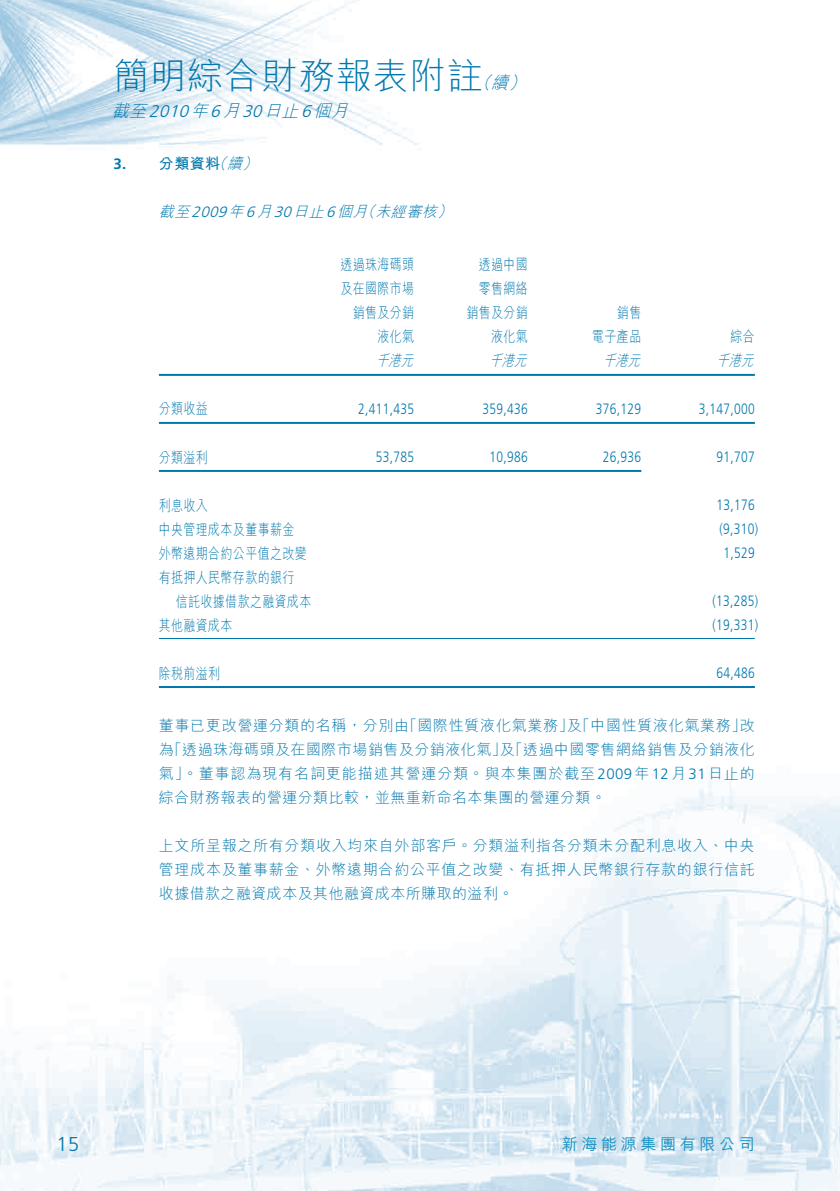
<style>
.page{position:relative;width:840px;height:1191px;background:#fff}
.page>*{position:absolute;margin:0;border:0;box-sizing:border-box;transform-origin:0 0}
.t1{font:36px "M Hei HK Light E Ten B5 H";letter-spacing:.03em;color:#0078ae}
.t2{font:300 20px "Frutiger";color:#0078ae}
.t3{font:italic 17px "M Hei HK Light E Ten B5 H";color:#0078ae}
.t4{font:16px "M Hei HK Medium E Ten B5 H";letter-spacing:.23em;color:#1993c2}
.t5{font:15px/24px "M Hei HK Light E Ten B5 H";letter-spacing:.03em;color:#0078ae;text-align:justify}
.t6{font:15px/24px "M Hei HK Light E Ten B5 H";letter-spacing:.03em;color:#0078ae;text-align:right;scale:.8 1}
.t7{font:300 15px "Frutiger";letter-spacing:.03em;color:#0078ae;scale:.8 1}
.t8{font:italic 15px "M Hei HK Light E Ten B5 H";color:#0078ae}
.t9{font:italic 15px "M Hei HK Light E Ten B5 H";color:#0078ae;scale:.8 1}
.t10{font:15px "M Hei HK Bold E Ten B5 H";color:#0078ae}
.s1{font-style:italic;font-size:17px}
.s2{font-family:"Frutiger";font-weight:300}
.s3{font-family:"Frutiger";font-weight:700}
.s4{font-family:"M Hei HK Light E Ten B5 H";font-style:italic}
</style>
<div class="page">
<img style="left:0;top:0;width:839px;height:1191px">
<hr style="left:159px;top:374px;width:595px;height:2px;background:#0078ae">
<hr style="left:159px;top:422px;width:595px;height:2px;background:#0078ae">
<hr style="left:159px;top:470px;width:482px;height:2px;background:#0078ae">
<hr style="left:159px;top:638px;width:595px;height:1px;background:#0078ae">
<hr style="left:159px;top:686px;width:595px;height:2px;background:#0078ae">
<h1 class="t1" style="left:113px;top:61px;width:418px">簡明綜合財務報表附註<span class="s1">（續）</span></h1>
<p class="t3" style="left:112px;top:104px;width:242px">截至<span class="s2">2010</span>年<span class="s2">6</span>月<span class="s2">30</span>日止<span class="s2">6</span>個月</p>
<p class="t10" style="left:113px;top:157px;width:149px"><span class="s3">3.</span> 分類資料<span class="s4">（續）</span></p>
<p class="t8" style="left:159px;top:205px;width:299px">截至<span class="s2">2009</span>年<span class="s2">6</span>月<span class="s2">30</span>日止<span class="s2">6</span>個月（未經審核）</p>
<p class="t6" style="left:340px;top:255px;width:94px">透過珠海碼頭及在國際市場銷售及分銷液化氣</p>
<p class="t6" style="left:466px;top:255px;width:78px">透過中國零售網絡銷售及分銷液化氣</p>
<p class="t6" style="left:592px;top:303px;width:63px">銷售<br>電子產品</p>
<p class="t6" style="left:730px;top:327px;width:32px">綜合</p>
<p class="t9" style="left:376px;top:355px;width:52px">千港元</p>
<p class="t9" style="left:489px;top:355px;width:52px">千港元</p>
<p class="t9" style="left:602px;top:355px;width:52px">千港元</p>
<p class="t9" style="left:716px;top:355px;width:52px">千港元</p>
<p class="t6" style="left:159px;top:399px;width:63px">分類收益</p>
<p class="t7" style="left:358px;top:403px;width:72px">2,411,435</p>
<p class="t7" style="left:482px;top:403px;width:58px">359,436</p>
<p class="t7" style="left:595px;top:403px;width:58px">376,129</p>
<p class="t7" style="left:698px;top:403px;width:72px">3,147,000</p>
<p class="t6" style="left:159px;top:447px;width:63px">分類溢利</p>
<p class="t7" style="left:375px;top:451px;width:49px">53,785</p>
<p class="t7" style="left:489px;top:451px;width:49px">10,986</p>
<p class="t7" style="left:602px;top:451px;width:49px">26,936</p>
<p class="t7" style="left:716px;top:451px;width:49px">91,707</p>
<p class="t6" style="left:159px;top:495px;width:63px">利息收入</p>
<p class="t7" style="left:716px;top:499px;width:49px">13,176</p>
<p class="t6" style="left:159px;top:519px;width:171px">中央管理成本及董事薪金</p>
<p class="t7" style="left:719px;top:523px;width:50px">(9,310)</p>
<p class="t6" style="left:159px;top:543px;width:186px">外幣遠期合約公平值之改變</p>
<p class="t7" style="left:723px;top:547px;width:41px">1,529</p>
<p class="t6" style="left:176px;top:567px;width:171px;text-align:left;text-indent:-17px">有抵押人民幣存款的銀行<br>信託收據借款之融資成本</p>
<p class="t7" style="left:712px;top:595px;width:59px">(13,285)</p>
<p class="t6" style="left:159px;top:615px;width:94px">其他融資成本</p>
<p class="t7" style="left:712px;top:619px;width:59px">(19,331)</p>
<p class="t6" style="left:159px;top:663px;width:78px">除稅前溢利</p>
<p class="t7" style="left:716px;top:667px;width:49px">64,486</p>
<p class="t5" style="left:159px;top:715px;width:597px">董事已更改營運分類的名稱，分別由「國際性質液化氣業務」及「中國性質液化氣業務」改為「透過珠海碼頭及在國際市場銷售及分銷液化氣」及「透過中國零售網絡銷售及分銷液化氣」。董事認為現有名詞更能描述其營運分類。與本集團於截至<span class="s2">2009</span>年<span class="s2">12</span>月<span class="s2">31</span>日止的綜合財務報表的營運分類比較，並無重新命名本集團的營運分類。</p>
<p class="t5" style="left:159px;top:835px;width:597px">上文所呈報之所有分類收入均來自外部客戶。分類溢利指各分類未分配利息收入、中央管理成本及董事薪金、外幣遠期合約公平值之改變、有抵押人民幣銀行存款的銀行信託收據借款之融資成本及其他融資成本所賺取的溢利。</p>
<h2 class="t2" style="left:57px;top:1136px;width:24px">15</h2>
<p class="t4" style="left:561px;top:1137px;width:194px">新海能源集團有限公司</p>
</div>
